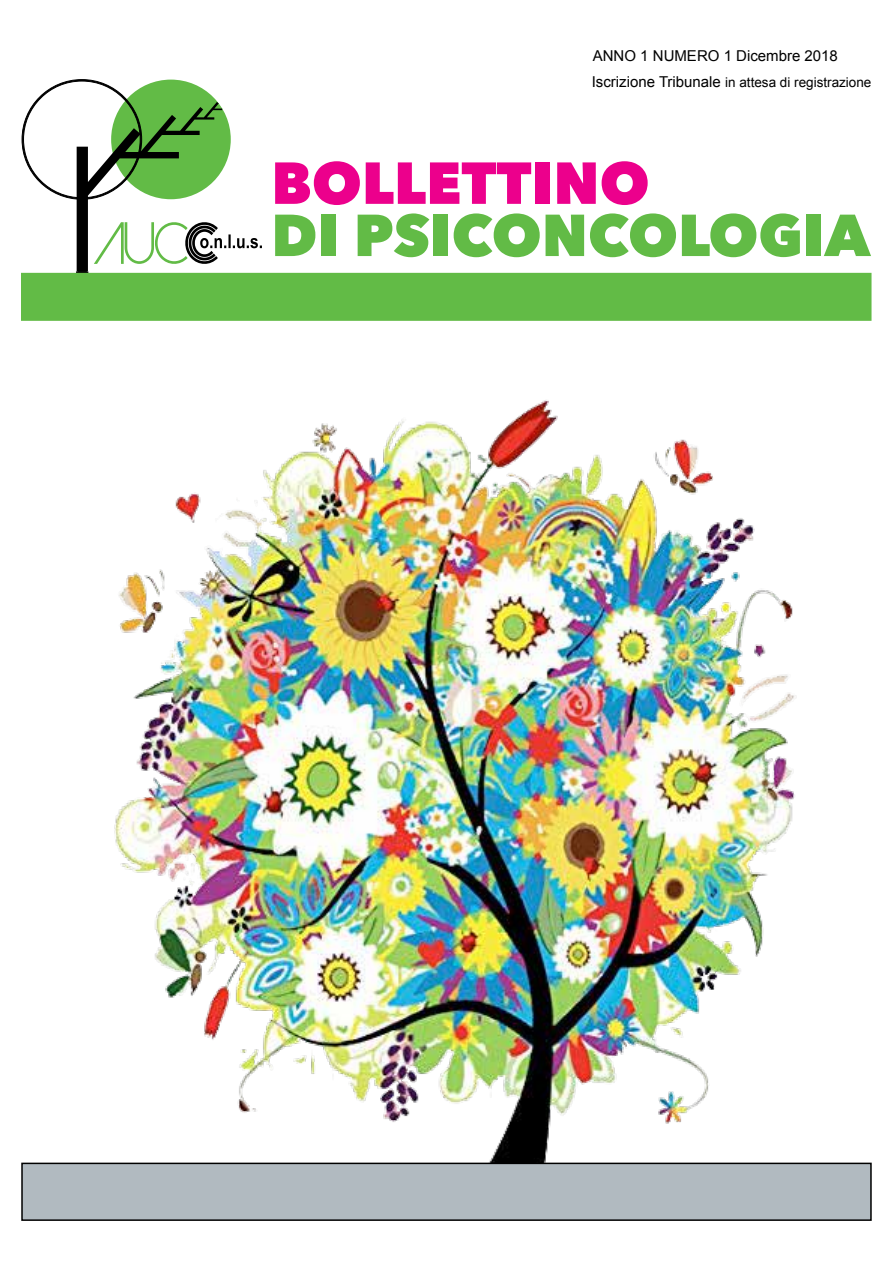
<style>
.page{position:relative;width:893px;height:1263px;background:#fff}
.page>*{position:absolute;margin:0;border:0;box-sizing:border-box;transform-origin:0 0}
.t1{font:800 58.5px "Avenir Next";color:#62bb46}
.t2{font:800 58.5px "Avenir Next";color:#ec008c}
.t3{font:15px "Arial";color:#000}
.t4{font:13.5px "Arial";color:#000}
.s1{font-size:15px}
</style>
<div class="page">
<svg style="left:21px;top:79px;width:850px;height:241px"></svg>
<img style="left:114px;top:400px;width:683px;height:762px">
<div style="left:22px;top:1163px;width:849px;height:57px;background:#b1bac0"></div>
<div style="left:21px;top:1162px;width:851px;height:59px;border:2px solid #000"></div>
<p class="t3" style="left:593px;top:46px;width:247px">ANNO 1 NUMERO 1 Dicembre 2018</p>
<p class="t4" style="left:592px;top:73px;width:281px"><span class="s1">Iscrizione Tribunale</span> in attesa di registrazione</p>
<h1 class="t2" style="left:271px;top:147px;width:380px">BOLLETTINO</h1>
<h1 class="t1" style="left:271px;top:199px;width:600px">DI PSICONCOLOGIA</h1>
</div>
